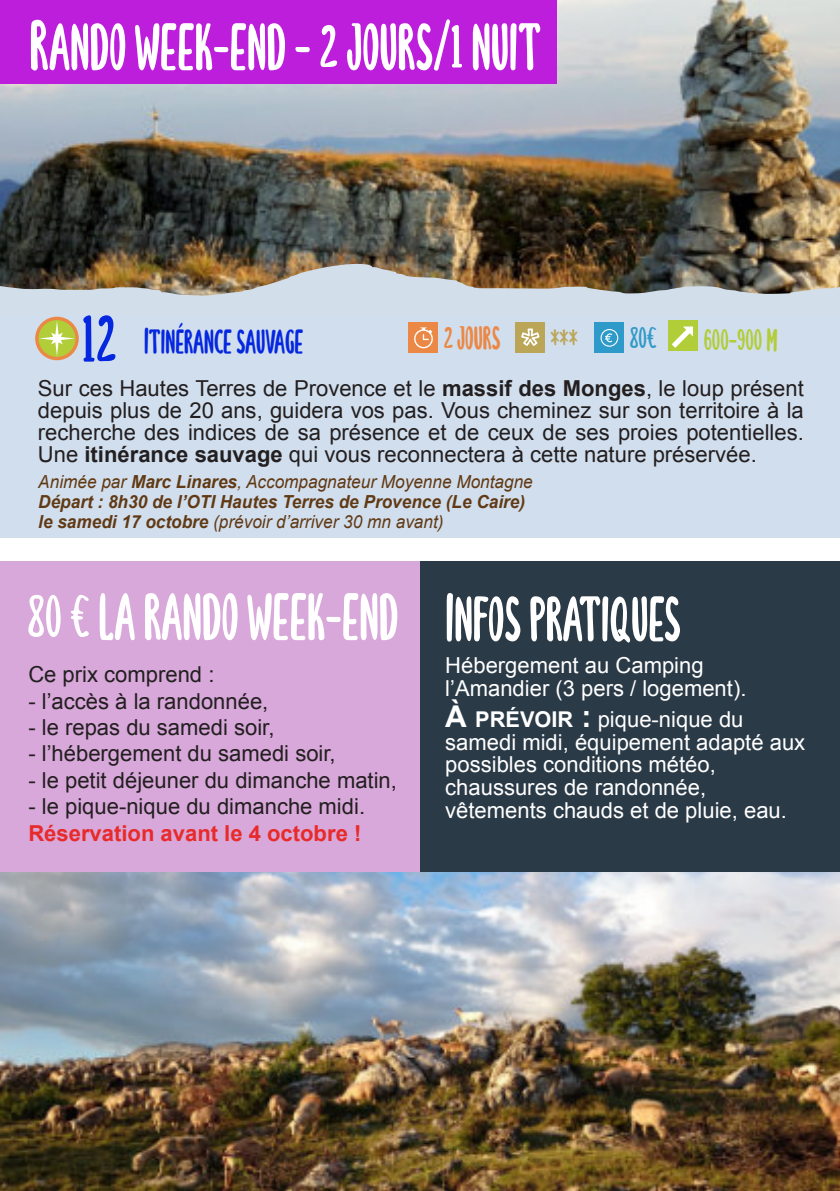
<style>
.page{position:relative;width:840px;height:1191px;background:#fff}
.page>*{position:absolute;margin:0;border:0;box-sizing:border-box;transform-origin:0 0}
.t1{font:63.8px "Lunarie Ext Cond";color:#0527df}
.t2{font:58.6px "Lunarie Ext Cond";color:#fff}
.t3{font:56px "Lunarie Ext Cond";color:#fff}
.t4{font:37.2px "Lunarie Ext Cond";color:#bba557}
.t5{font:30.2px "Lunarie Ext Cond";color:#0527df}
.t6{font:29.2px "Lunarie Ext Cond";color:#b2cd37}
.t7{font:29.2px "Lunarie Ext Cond";color:#eb8846}
.t8{font:29.2px "Lunarie Ext Cond";color:#329ac8}
.t9{font:22px/22px "Arial";color:#231f20;text-align:justify}
.t10{font:22px/22.8px "Arial";color:#fff}
.t11{font:700 22px "Arial";color:#e82a2a}
.t12{font:italic 700 18px/20px "Arial";color:#613a15;scale:.95 1}
.s1{font-weight:700}
.s2{font-family:"Arial";font-size:51.4px;color:#fff}
.s3{font-weight:400;color:#613913}
.s4{color:#613913}
.s5{font-weight:400}
.s6{font-weight:700;font-size:30px}
.s7{font-weight:700;font-size:21.8px}
</style>
<div class="page">
<img style="left:0;top:0;width:839px;height:258px">
<img style="left:0;top:871px;width:839px;height:320px">
<img style="left:0;top:258px;width:839px;height:57px">
<div style="left:420px;top:561px;width:419px;height:310px;background:#2b3a47"></div>
<div style="left:0;top:315px;width:839px;height:223px;background:#d1deed"></div>
<div style="left:0;top:561px;width:420px;height:310px;background:#d7a8d9"></div>
<svg style="left:35px;top:317px;width:44px;height:43px"></svg>
<svg style="left:39px;top:320px;width:36px;height:37px"></svg>
<svg style="left:39px;top:321px;width:36px;height:35px"></svg>
<div style="left:668px;top:321px;width:29px;height:30px;background:#b1ce38"></div>
<svg style="left:671px;top:326px;width:21px;height:22px"></svg>
<div style="left:408px;top:323px;width:30px;height:30px;background:#eb8846"></div>
<svg style="left:414px;top:327px;width:19px;height:22px"></svg>
<div style="left:594px;top:322px;width:29px;height:30px;background:#2e9aca"></div>
<svg style="left:600px;top:329px;width:18px;height:18px"></svg>
<div style="left:515px;top:323px;width:29px;height:30px;background:#bba557"></div>
<div style="left:0;top:0;width:556px;height:83px;background:#bd1edb"></div>
<h2 class="t2" style="left:30px;top:13px;width:512px">Rando week-end- 2 jours/1 nuit</h2>
<h1 class="t1" style="left:82px;top:302px;width:36px">12</h1>
<h3 class="t5" style="left:144px;top:324px;width:161px">Itinérance sauvage</h3>
<h3 class="t7" style="left:443px;top:321px;width:58px">2 jours</h3>
<h3 class="t8" style="left:629px;top:321px;width:29px">80€</h3>
<h3 class="t6" style="left:703px;top:323px;width:75px">600-900 m</h3>
<p class="t9" style="left:38px;top:379px;width:767px">Sur ces Hautes Terres de Provence et le <span class="s1">massif des Monges</span>, le loup présent depuis plus de 20 ans, guidera vos pas. Vous cheminez sur son territoire à la recherche des indices de sa présence et de ceux de ses proies potentielles.<br>Une <span class="s1">itinérance sauvage</span> qui vous reconnectera à cette nature préservée.</p>
<h3 class="t4" style="left:520px;top:325px;width:59px"><span class="s2">*</span> ***</h3>
<p class="t12" style="left:38px;top:473px;width:522px"><span class="s3">Animée par</span> <span class="s4">Marc Linares</span><span class="s3">, Accompagnateur Moyenne Montagne<br></span>Départ : 8h30 de l’OTI Hautes Terres de Provence (Le Caire) le samedi 17 octobre <span class="s5">(prévoir d’arriver 30 mn avant)</span></p>
<h2 class="t2" style="left:27px;top:582px;width:372px">80 € la rando week-end</h2>
<p class="t9" style="left:28px;top:665px;width:187px">Ce prix comprend :</p>
<p class="t9" style="left:28px;top:692px;width:241px">- l’accès à la randonnée,</p>
<p class="t9" style="left:28px;top:718px;width:247px">- le repas du samedi soir,</p>
<p class="t9" style="left:28px;top:744px;width:309px">- l’hébergement du samedi soir,</p>
<p class="t9" style="left:28px;top:771px;width:370px">- le petit déjeuner du dimanche matin,</p>
<p class="t9" style="left:28px;top:797px;width:338px">- le pique-nique du dimanche midi.</p>
<p class="t11" style="left:28px;top:824px;width:334px">Réservation avant le 4 octobre !</p>
<h3 class="t3" style="left:445px;top:586px;width:237px">Infospratiques</h3>
<p class="t10" style="left:445px;top:656px;width:302px">Hébergement au Camping l’Amandier (3 pers / logement).</p>
<p class="t10" style="left:445px;top:709px;width:361px"><span class="s6">À</span> <span class="s7">PRÉVOIR</span> <span class="s6">:</span> pique-nique du samedi midi, équipement adapté aux possibles conditions météo, chaussures de randonnée, vêtements chauds et de pluie, eau.</p>
</div>
